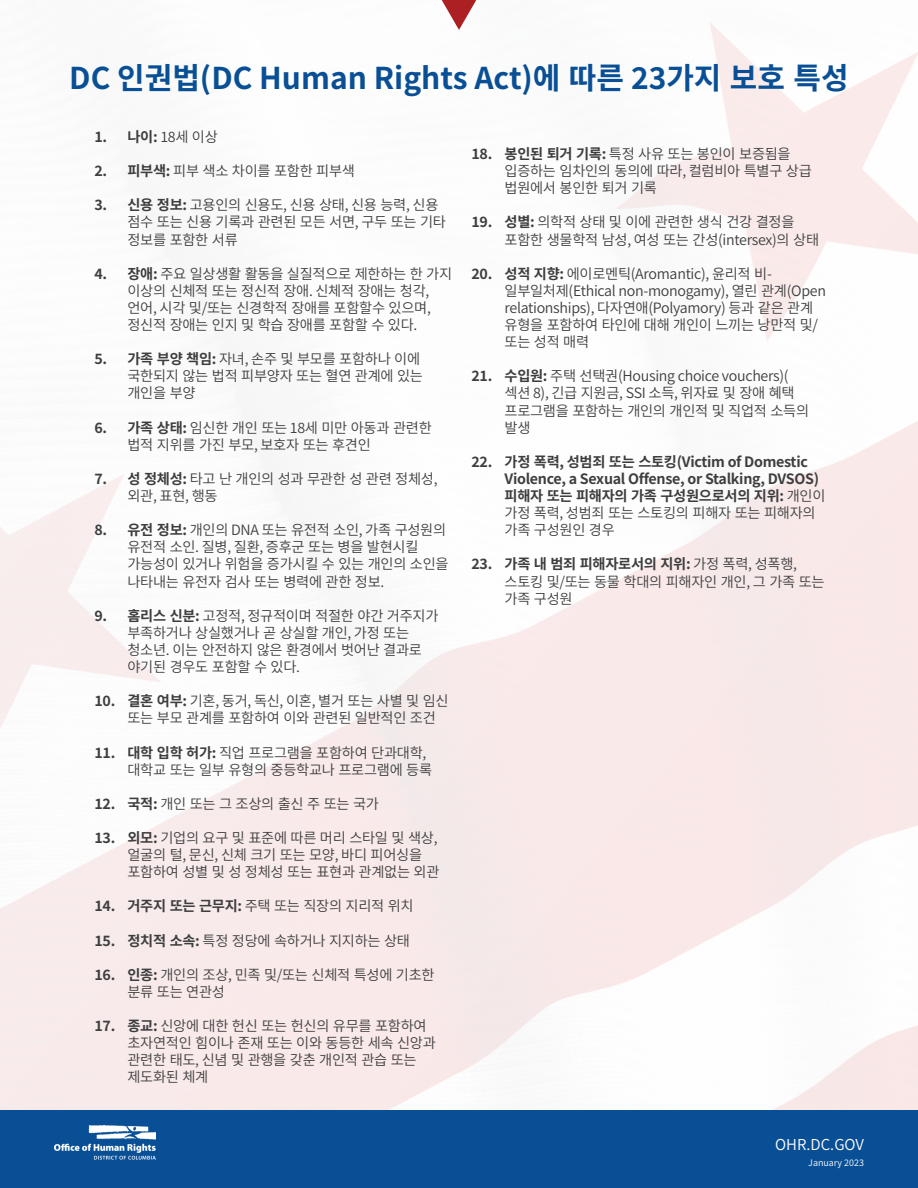
<style>
.page{position:relative;width:918px;height:1188px;background:#fff}
.page>*{position:absolute;margin:0;border:0;box-sizing:border-box;transform-origin:0 0}
.Page_Heading{font:700 30px "Source Han Sans KR";color:#094f95}
.t1{font:15px "Source Han Sans KR";color:#fff}
.Page_Body{font:14.25px/17.1px "Source Han Sans KR";letter-spacing:-.02em;color:#3e3e3f}
.Page_Body-2{font:700 14.25px/17.1px "Source Han Sans KR";letter-spacing:-.02em;color:#3e3e3f}
.t2{font:9px "Source Han Sans KR";color:#fff}
.s1{font-weight:400}
.s2{font-weight:700}
</style>
<div class="page">
<div style="left:0;top:1110px;width:918px;height:78px;background:#094f95"></div>
<img style="left:54px;top:1125px;width:101px;height:35px">
<svg style="left:442px;top:0;width:34px;height:30px"></svg>
<p class="Page_Heading" style="left:69px;top:61px;width:781px">DC 인권법(DC Human Rights Act)에 따른 23가지 보호 특성</p>
<p class="Page_Body-2" style="left:94px;top:129px;width:125px">1. 나이: <span class="s1">18세 이상</span></p>
<p class="Page_Body" style="left:94px;top:163px;width:262px"><span class="s2">2. 피부색:</span> 피부 색소 차이를 포함한 피부색</p>
<p class="Page_Body" style="left:128px;top:197px;width:320px;text-indent:-33px"><span class="s2">3. 신용 정보:</span> 고용인의 신용도, 신용 상태, 신용 능력, 신용 점수 또는 신용 기록과 관련된 모든 서면, 구두 또는 기타 정보를 포함한 서류</p>
<p class="Page_Body" style="left:128px;top:265px;width:326px;text-indent:-33px"><span class="s2">4. 장애:</span> 주요 일상생활 활동을 실질적으로 제한하는 한 가지 이상의 신체적 또는 정신적 장애. 신체적 장애는 청각, 언어, 시각 및/또는 신경학적 장애를 포함할수 있으며, 정신적 장애는 인지 및 학습 장애를 포함할 수 있다.</p>
<p class="Page_Body" style="left:128px;top:351px;width:297px;text-indent:-33px"><span class="s2">5. 가족 부양 책임:</span> 자녀, 손주 및 부모를 포함하나 이에 국한되지 않는 법적 피부양자 또는 혈연 관계에 있는 개인을 부양</p>
<p class="Page_Body" style="left:128px;top:419px;width:306px;text-indent:-33px"><span class="s2">6. 가족 상태:</span> 임신한 개인 또는 18세 미만 아동과 관련한 법적 지위를 가진 부모, 보호자 또는 후견인</p>
<p class="Page_Body" style="left:128px;top:471px;width:312px;text-indent:-33px"><span class="s2">7. 성 정체성:</span> 타고 난 개인의 성과 무관한 성 관련 정체성, 외관, 표현, 행동</p>
<p class="Page_Body" style="left:128px;top:522px;width:323px;text-indent:-33px"><span class="s2">8. 유전 정보:</span> 개인의 DNA 또는 유전적 소인, 가족 구성원의 유전적 소인. 질병, 질환, 증후군 또는 병을 발현시킬 가능성이 있거나 위험을 증가시킬 수 있는 개인의 소인을 나타내는 유전자 검사 또는 병력에 관한 정보.</p>
<p class="Page_Body" style="left:128px;top:607px;width:312px;text-indent:-33px"><span class="s2">9. 홈리스 신분:</span> 고정적, 정규적이며 적절한 야간 거주지가 부족하거나 상실했거나 곧 상실할 개인, 가정 또는 청소년. 이는 안전하지 않은 환경에서 벗어난 결과로 야기된 경우도 포함할 수 있다.</p>
<p class="Page_Body" style="left:128px;top:693px;width:323px;text-indent:-33px"><span class="s2">10. 결혼 여부:</span> 기혼, 동거, 독신, 이혼, 별거 또는 사별 및 임신 또는 부모 관계를 포함하여 이와 관련된 일반적인 조건</p>
<p class="Page_Body" style="left:128px;top:744px;width:306px;text-indent:-33px"><span class="s2">11. 대학 입학 허가:</span> 직업 프로그램을 포함하여 단과대학, 대학교 또는 일부 유형의 중등학교나 프로그램에 등록</p>
<p class="Page_Body" style="left:94px;top:795px;width:286px"><span class="s2">12. 국적:</span> 개인 또는 그 조상의 출신 주 또는 국가</p>
<p class="Page_Body" style="left:128px;top:830px;width:314px;text-indent:-33px"><span class="s2">13. 외모:</span> 기업의 요구 및 표준에 따른 머리 스타일 및 색상, 얼굴의 털, 문신, 신체 크기 또는 모양, 바디 피어싱을 포함하여 성별 및 성 정체성 또는 표현과 관계없는 외관</p>
<p class="Page_Body-2" style="left:94px;top:898px;width:321px">14. 거주지 또는 근무지: <span class="s1">주택 또는 직장의 지리적 위치</span></p>
<p class="Page_Body" style="left:94px;top:932px;width:317px"><span class="s2">15. 정치적 소속:</span> 특정 정당에 속하거나 지지하는 상태</p>
<p class="Page_Body" style="left:128px;top:966px;width:309px;text-indent:-33px"><span class="s2">16. 인종:</span> 개인의 조상, 민족 및/또는 신체적 특성에 기초한 분류 또는 연관성</p>
<p class="Page_Body" style="left:128px;top:1018px;width:310px;text-indent:-33px"><span class="s2">17. 종교:</span> 신앙에 대한 헌신 또는 헌신의 유무를 포함하여 초자연적인 힘이나 존재 또는 이와 동등한 세속 신앙과 관련한 태도, 신념 및 관행을 갖춘 개인적 관습 또는 제도화된 체계</p>
<p class="Page_Body" style="left:505px;top:146px;width:309px;text-indent:-33px"><span class="s2">18. 봉인된 퇴거 기록:</span> 특정 사유 또는 봉인이 보증됨을 입증하는 임차인의 동의에 따라, 컬럼비아 특별구 상급 법원에서 봉인한 퇴거 기록</p>
<p class="Page_Body" style="left:505px;top:214px;width:316px;text-indent:-33px"><span class="s2">19. 성별:</span> 의학적 상태 및 이에 관련한 생식 건강 결정을 포함한 생물학적 남성, 여성 또는 간성(intersex)의 상태</p>
<p class="Page_Body" style="left:505px;top:265px;width:323px;text-indent:-33px"><span class="s2">20. 성적 지향:</span> 에이로멘틱(Aromantic), 윤리적 비-일부일처제(Ethical non-monogamy), 열린 관계(Open relationships), 다자연애(Polyamory) 등과 같은 관계 유형을 포함하여 타인에 대해 개인이 느끼는 낭만적 및/ 또는 성적 매력</p>
<p class="Page_Body" style="left:505px;top:368px;width:306px;text-indent:-33px"><span class="s2">21. 수입원:</span> 주택 선택권(Housing choice vouchers)( 섹션 8), 긴급 지원금, SSI 소득, 위자료 및 장애 혜택 프로그램을 포함하는 개인의 개인적 및 직업적 소득의 발생</p>
<p class="Page_Body-2" style="left:505px;top:453px;width:323px;text-indent:-33px">22. 가정 폭력, 성범죄 또는 스토킹(Victim of Domestic<br>Violence, a Sexual Offense, or Stalking, DVSOS) 피해자 또는 피해자의 가족 구성원으로서의 지위: <span class="s1">개인이 가정 폭력, 성범죄 또는 스토킹의 피해자 또는 피해자의 가족 구성원인 경우</span></p>
<p class="Page_Body" style="left:505px;top:556px;width:322px;text-indent:-33px"><span class="s2">23. 가족 내 범죄 피해자로서의 지위:</span> 가정 폭력, 성폭행, 스토킹 및/또는 동물 학대의 피해자인 개인, 그 가족 또는 가족 구성원</p>
<p class="t1" style="left:775px;top:1136px;width:90px">OHR.DC.GOV</p>
<p class="t2" style="left:808px;top:1158px;width:57px">January 2023</p>
</div>
